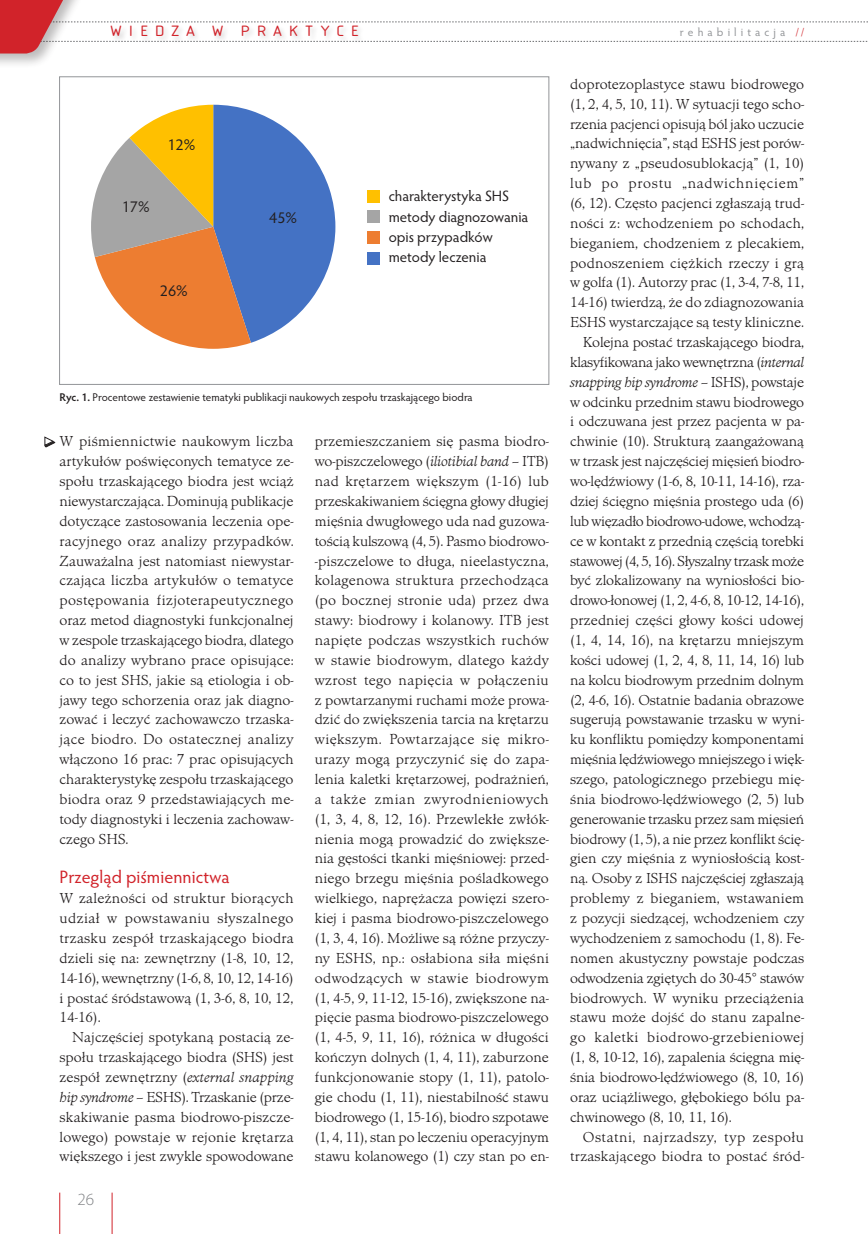
<style>
.page{position:relative;width:868px;height:1234px;background:#fff}
.page>*{position:absolute;margin:0;border:0;box-sizing:border-box;transform-origin:0 0}
.śródtytuł{font:18px "Hypatia Sans Pro";letter-spacing:.005em;color:#d1232a}
.t1{font:300 17.1px "Myriad Pro";color:#808285}
.podpis_fot{font:15.75px "Hypatia Sans Pro";color:#231f20}
.t2{font:15.6px "Isonorm DCE";letter-spacing:.4em;color:#d1232a;scale:1.11 1}
.tekst_art{font:300 15px/19.8px "Minister TCE";color:#231f20;text-align:justify}
.txt_po_srodtytule{font:300 15px/19.8px "Minister TCE";color:#231f20;text-align:justify}
.podpis_fot-2{font:15px "Hypatia Sans Pro";color:#231f20}
.tekst_art-2{font:300 15px/19.8px "Minister TCE";letter-spacing:.025em;color:#231f20;text-align:right}
.t3{font:11.55px "Hypatia Sans Pro";letter-spacing:.355em;color:#939598}
.podpis_fot-3{font:11.25px "Hypatia Sans Pro";color:#231f20}
.s1{font-weight:600}
.s2{font-style:italic}
.s3{font-weight:300;color:#d1232a}
</style>
<div class="page">
<hr style="left:59px;top:1192px;width:1px;height:41px;background:#d1232a">
<hr style="left:112px;top:1192px;width:1px;height:41px;background:#d1232a">
<div style="left:0;top:0;width:86px;height:69px;background:#231f20;opacity:.3"></div>
<svg style="left:0;top:0;width:867px;height:53px"></svg>
<div style="left:110px;top:25px;width:255px;height:18px;background:#231f20;opacity:.2"></div>
<svg style="left:91px;top:105px;width:244px;height:244px"></svg>
<div style="left:59px;top:77px;width:490px;height:307px;border:1px solid #939598"></div>
<div style="left:367px;top:190px;width:13px;height:12px;background:#ffc000"></div>
<div style="left:367px;top:211px;width:13px;height:12px;background:#a5a5a5"></div>
<div style="left:367px;top:231px;width:13px;height:12px;background:#ed7d31"></div>
<div style="left:367px;top:252px;width:13px;height:12px;background:#4472c4"></div>
<svg style="left:44px;top:436px;width:12px;height:12px"></svg>
<p class="t2" style="left:111px;top:22px;width:225px">WIEDZA W PRAKTYCE</p>
<p class="podpis_fot" style="left:122px;top:196px;width:29px">17%</p>
<p class="podpis_fot" style="left:167px;top:134px;width:29px">12%</p>
<p class="podpis_fot" style="left:160px;top:280px;width:29px">26%</p>
<p class="podpis_fot" style="left:269px;top:207px;width:29px">45%</p>
<p class="podpis_fot-2" style="left:388px;top:186px;width:122px">charakterystyka SHS</p>
<p class="podpis_fot-2" style="left:388px;top:206px;width:141px">metody diagnozowania</p>
<p class="podpis_fot-2" style="left:388px;top:227px;width:105px">opis przypadków</p>
<p class="podpis_fot-2" style="left:388px;top:247px;width:99px">metody leczenia</p>
<p class="podpis_fot-3" style="left:60px;top:389px;width:414px"><span class="s1">Ryc. 1.</span> Procentowe zestawienie tematyki publikacji naukowych zespołu trzaskającego biodra</p>
<p class="txt_po_srodtytule" style="left:60px;top:431px;width:236px">W piśmiennictwie naukowym liczba artykułów poświęconych tematyce ze&shy;społu trzaskającego biodra jest wciąż niewystarczająca. Dominują publikacje dotyczące zastosowania leczenia ope&shy;racyjnego oraz analizy przypadków.<br>Zauważalna jest natomiast niewystar&shy;czająca liczba artykułów o tematyce postępowania fizjoterapeutycznego oraz metod diagnostyki funkcjonalnej w zespole trzaskającego biodra, dlatego do analizy wybrano prace opisujące: co to jest SHS, jakie są etiologia i ob&shy;jawy tego schorzenia oraz jak diagno&shy;zować i leczyć zachowawczo trzaska&shy;jące biodro. Do ostatecznej analizy włączono 16 prac: 7 prac opisujących charakterystykę zespołu trzaskającego biodra oraz 9 przedstawiających me&shy;tody diagnostyki i leczenia zachowaw&shy;czego SHS.</p>
<p class="śródtytuł" style="left:60px;top:864px;width:171px">Przegląd piśmiennictwa</p>
<p class="txt_po_srodtytule" style="left:60px;top:888px;width:235px">W zależności od struktur biorących udział w powstawaniu słyszalnego trzasku zespół trzaskającego biodra dzieli się na: zewnętrzny (1-8, 10, 12, 14-16), wewnętrzny (1-6, 8, 10, 12, 14-16) i postać śródstawową (1, 3-6, 8, 10, 12, 14-16).</p>
<p class="tekst_art" style="left:60px;top:1027px;width:235px;text-indent:13px">Najczęściej spotykaną postacią ze&shy;społu trzaskającego biodra (SHS) jest zespół zewnętrzny (<span class="s2">external snapping hip syndrome</span> – ESHS). Trzaskanie (prze&shy;skakiwanie pasma biodrowo-piszcze&shy;lowego) powstaje w rejonie krętarza większego i jest zwykle spowodowane</p>
<p class="t1" style="left:78px;top:1189px;width:18px">26</p>
<p class="tekst_art" style="left:315px;top:431px;width:235px">przemieszczaniem się pasma biodro&shy;wo-piszczelowego (<span class="s2">iliotibial band</span> – ITB) nad krętarzem większym (1-16) lub przeskakiwaniem ścięgna głowy długiej mięśnia dwugłowego uda nad guzowa&shy;tością kulszową (4, 5). Pasmo biodrowo--piszczelowe to długa, nieelastyczna, kolagenowa struktura przechodząca (po bocznej stronie uda) przez dwa stawy: biodrowy i kolanowy. ITB jest napięte podczas wszystkich ruchów w stawie biodrowym, dlatego każdy wzrost tego napięcia w połączeniu z powtarzanymi ruchami może prowa&shy;dzić do zwiększenia tarcia na krętarzu większym. Powtarzające się mikro&shy;urazy mogą przyczynić się do zapa&shy;lenia kaletki krętarzowej, podrażnień, a także zmian zwyrodnieniowych (1, 3, 4, 8, 12, 16). Przewlekłe zwłók&shy;nienia mogą prowadzić do zwiększe&shy;nia gęstości tkanki mięśniowej: przed&shy;niego brzegu mięśnia pośladkowego wielkiego, naprężacza powięzi szero&shy;kiej i pasma biodrowo-piszczelowego (1, 3, 4, 16). Możliwe są różne przyczy&shy;ny ESHS, np.: osłabiona siła mięśni odwodzących w stawie biodrowym (1, 4-5, 9, 11-12, 15-16), zwiększone na&shy;pięcie pasma biodrowo-piszczelowego (1, 4-5, 9, 11, 16), różnica w długości kończyn dolnych (1, 4, 11), zaburzone funkcjonowanie stopy (1, 11), patolo&shy;gie chodu (1, 11), niestabilność stawu biodrowego (1, 15-16), biodro szpotawe (1, 4, 11), stan po leczeniu operacyjnym stawu kolanowego (1) czy stan po en-</p>
<p class="t3" style="left:679px;top:24px;width:126px">rehabilitacja <span class="s3">//</span></p>
<p class="tekst_art" style="left:570px;top:74px;width:235px">doprotezoplastyce stawu biodrowego (1, 2, 4, 5, 10, 11). W sytuacji tego scho&shy;rzenia pacjenci opisują ból jako uczucie „nadwichnięcia”, stąd ESHS jest porów&shy;nywany z „pseudosublokacją” (1, 10) lub po prostu „nadwichnięciem” (6, 12). Często pacjenci zgłaszają trud&shy;ności z: wchodzeniem po schodach, bieganiem, chodzeniem z plecakiem, podnoszeniem ciężkich rzeczy i grą w golfa (1). Autorzy prac (1, 3-4, 7-8, 11, 14-16) twierdzą, że do zdiagnozowania ESHS wystarczające są testy kliniczne.</p>
<p class="tekst_art" style="left:570px;top:332px;width:235px;text-indent:13px">Kolejna postać trzaskającego biodra, klasyfikowana jako wewnętrzna (<span class="s2">internal snapping hip syndrome</span> – ISHS), powstaje w odcinku przednim stawu biodrowego i odczuwana jest przez pacjenta w pa&shy;chwinie (10). Strukturą zaangażowaną w trzask jest najczęściej mięsień biodro&shy;wo-lędźwiowy (1-6, 8, 10-11, 14-16), rza&shy;dziej ścięgno mięśnia prostego uda (6) lub więzadło biodrowo-udowe, wchodzą&shy;ce w kontakt z przednią częścią torebki stawowej (4, 5, 16). Słyszalny trzask może być zlokalizowany na wyniosłości bio&shy;drowo-łonowej (1, 2, 4-6, 8, 10-12, 14-16), przedniej części głowy kości udowej (1, 4, 14, 16), na krętarzu mniejszym kości udowej (1, 2, 4, 8, 11, 14, 16) lub na kolcu biodrowym przednim dolnym (2, 4-6, 16). Ostatnie badania obrazowe sugerują powstawanie trzasku w wyni&shy;ku konfliktu pomiędzy komponentami mięśnia lędźwiowego mniejszego i więk&shy;szego, patologicznego przebiegu mię&shy;śnia biodrowo-lędźwiowego (2, 5) lub generowanie trzasku przez sam mięsień biodrowy (1, 5), a nie przez konflikt ścię&shy;gien czy mięśnia z wyniosłością kost&shy;ną. Osoby z ISHS najczęściej zgłaszają problemy z bieganiem, wstawaniem z pozycji siedzącej, wchodzeniem czy wychodzeniem z samochodu (1, 8). Fe&shy;nomen akustyczny powstaje podczas odwodzenia zgiętych do 30-45° stawów biodrowych. W wyniku przeciążenia stawu może dojść do stanu zapalne&shy;go kaletki biodrowo-grzebieniowej (1, 8, 10-12, 16), zapalenia ścięgna mię&shy;śnia biodrowo-lędźwiowego (8, 10, 16) oraz uciążliwego, głębokiego bólu pa&shy;chwinowego (8, 10, 11, 16).</p>
<p class="tekst_art-2" style="left:570px;top:1126px;width:235px">Ostatni, najrzadszy, typ zespołu trzaskającego biodra to postać śród-</p>
</div>
